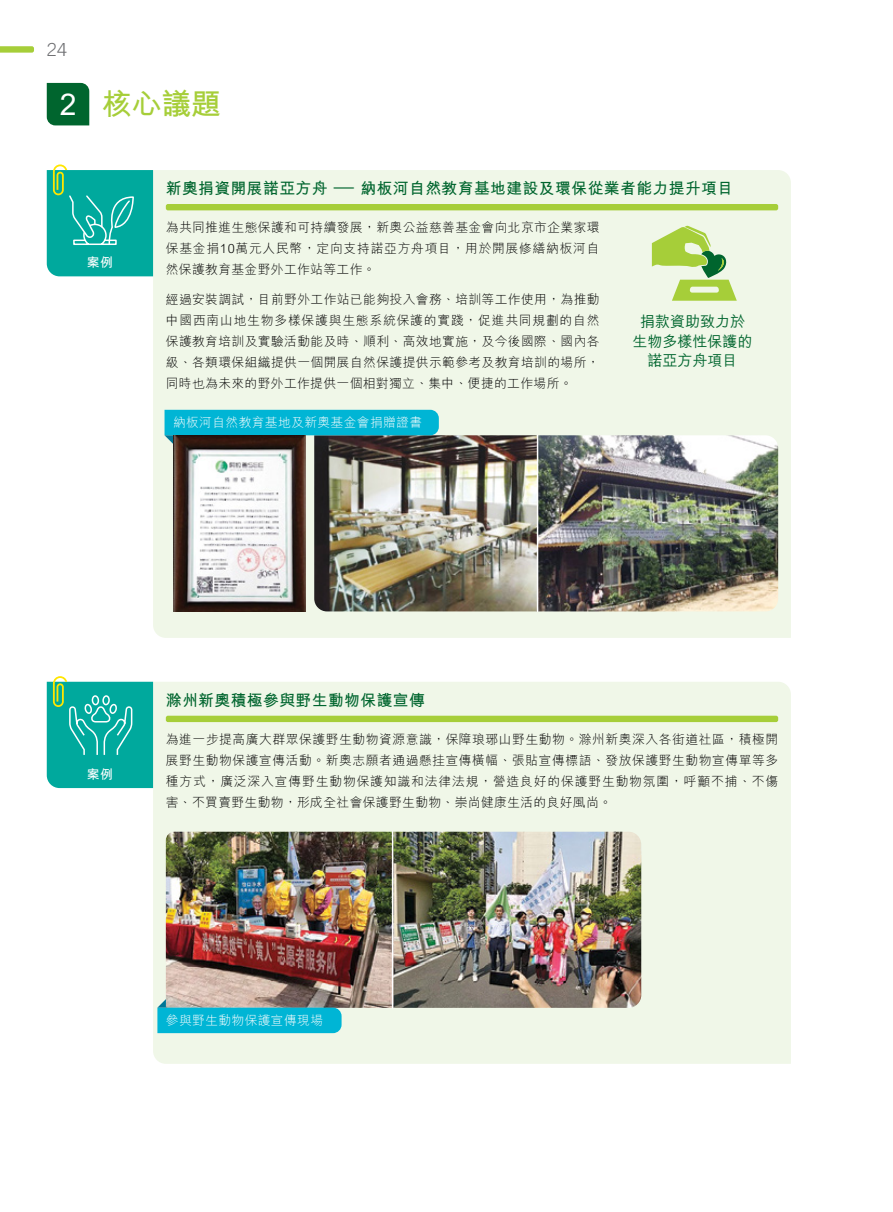
<style>
.page{position:relative;width:893px;height:1212px;background:#fff}
.page>*{position:absolute;margin:0;border:0;box-sizing:border-box;transform-origin:0 0}
.t1{font:700 30px "M Hei HK";color:#a6ce39}
.t2{font:300 18px "Trade Gothic LT Std";color:#6d6e71}
.t3{font:700 15.75px "M Hei HK";letter-spacing:.03em;color:#00652e}
.t4{font:500 15px/19.5px "M Hei HK";color:#00652e;text-align:center}
.t5{font:300 12.75px/21px "M Hei HK";letter-spacing:.03em;color:#000;text-align:justify}
.t6{font:300 12.75px "M Hei HK";letter-spacing:.03em;color:#fff}
.t7{font:700 12.75px "M Hei HK";color:#fff}
.s1{color:#fff}
</style>
<div class="page">
<svg style="left:0;top:46px;width:34px;height:7px"></svg>
<div style="left:47px;top:83px;width:42px;height:42px;background:#00652e"></div>
<div style="left:153px;top:170px;width:638px;height:468px;background:#f0f7e8"></div>
<div style="left:153px;top:682px;width:638px;height:382px;background:#f0f7e8"></div>
<div style="left:166px;top:204px;width:612px;height:6px;background:#a6ce39;border-radius:2px"></div>
<div style="left:166px;top:716px;width:612px;height:6px;background:#a6ce39;border-radius:2px"></div>
<img style="left:314px;top:435px;width:464px;height:176px">
<img style="left:166px;top:832px;width:475px;height:176px">
<svg style="left:165px;top:410px;width:274px;height:34px;background:#0ba4bf"></svg>
<svg style="left:157px;top:999px;width:185px;height:34px;background:#2daec4"></svg>
<img style="left:173px;top:435px;width:133px;height:176px">
<svg style="left:47px;top:164px;width:106px;height:112px;background:#1db2a4"></svg>
<hr style="left:537px;top:435px;width:1px;height:176px;background:#fff">
<hr style="left:392px;top:832px;width:1px;height:176px;background:#fff">
<svg style="left:47px;top:676px;width:106px;height:112px;background:#1eb2a5"></svg>
<svg style="left:652px;top:226px;width:85px;height:75px;background:#c2dc92"></svg>
<h2 class="t2" style="left:47px;top:38px;width:22px">24</h2>
<h1 class="t1" style="left:60px;top:82px;width:163px"><span class="s1">2</span> 核心議題</h1>
<p class="t7" style="left:87px;top:253px;width:27px">案例</p>
<p class="t3" style="left:166px;top:177px;width:569px">新奧捐資開展諾亞方舟－納板河自然教育基地建設及環保從業者能力提升項目</p>
<p class="t5" style="left:166px;top:217px;width:435px">為共同推進生態保護和可持續發展，新奧公益慈善基金會向北京市企業家環保基金捐10萬元人民幣，定向支持諾亞方舟項目，用於開展修繕納板河自然保護教育基金野外工作站等工作。</p>
<p class="t5" style="left:166px;top:288px;width:435px">經過安裝調試，目前野外工作站已能夠投入會務、培訓等工作使用，為推動中國西南山地生物多樣保護與生態系統保護的實踐，促進共同規劃的自然保護教育培訓及實驗活動能及時、順利、高效地實施，及今後國際、國內各級、各類環保組織提供一個開展自然保護提供示範參考及教育培訓的場所，同時也為未來的野外工作提供一個相對獨立、集中、便捷的工作場所。</p>
<p class="t6" style="left:173px;top:416px;width:251px">納板河自然教育基地及新奧基金會捐贈證書</p>
<p class="t4" style="left:633px;top:311px;width:121px">捐款資助致力於生物多樣性保護的諾亞方舟項目</p>
<p class="t7" style="left:87px;top:765px;width:27px">案例</p>
<p class="t3" style="left:166px;top:688px;width:261px">滁州新奧積極參與野生動物保護宣傳</p>
<p class="t5" style="left:166px;top:729px;width:614px">為進一步提高廣大群眾保護野生動物資源意識，保障琅琊山野生動物。滁州新奧深入各街道社區，積極開展野生動物保護宣傳活動。新奧志願者通過懸挂宣傳橫幅、張貼宣傳標語、發放保護野生動物宣傳單等多種方式，廣泛深入宣傳野生動物保護知識和法律法規，營造良好的保護野生動物氛圍，呼籲不捕、不傷害、不買賣野生動物，形成全社會保護野生動物、崇尚健康生活的良好風尚。</p>
<p class="t6" style="left:166px;top:1014px;width:159px">參與野生動物保護宣傳現場</p>
</div>
